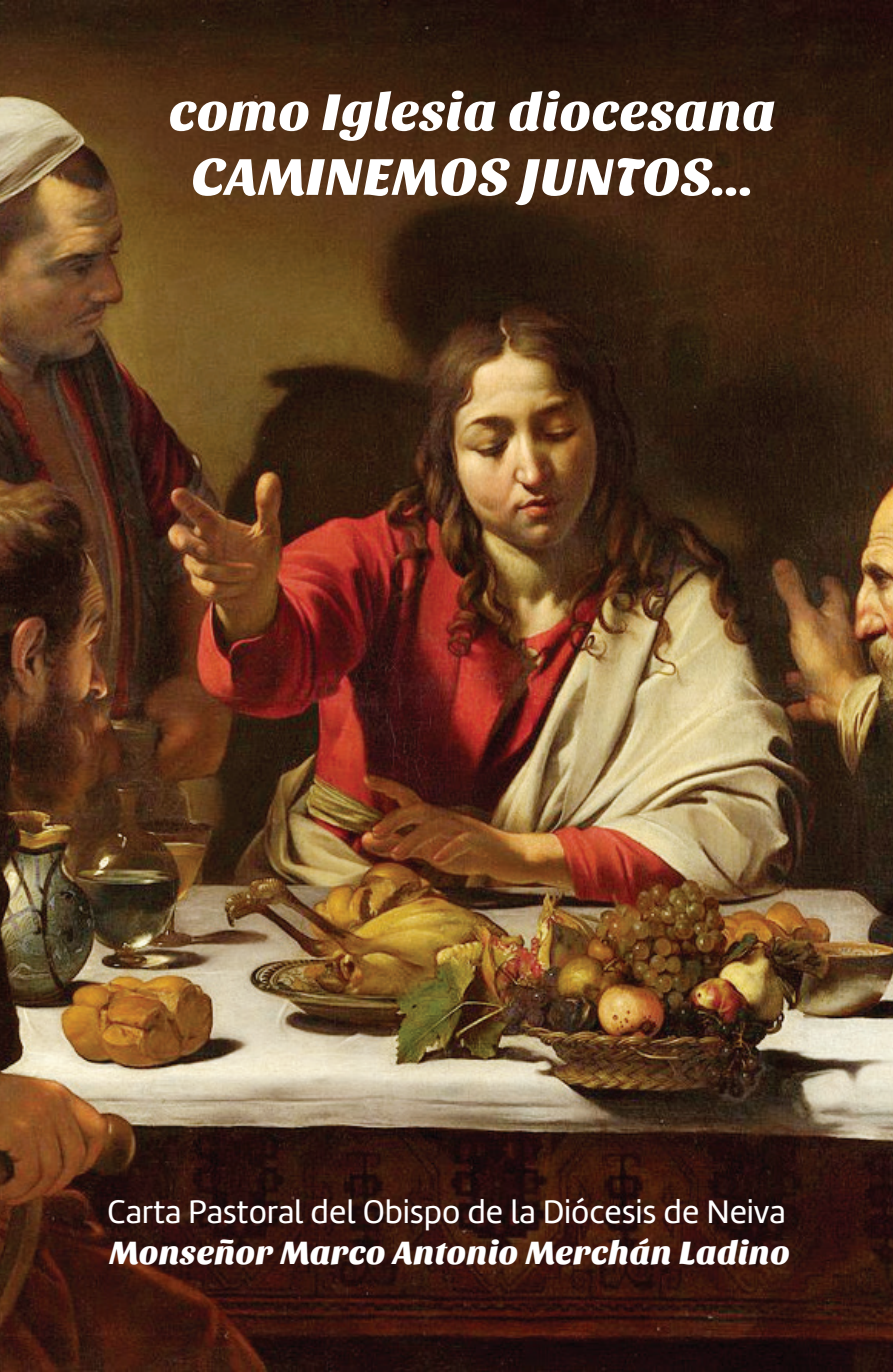
<style>
.page{position:relative;width:893px;height:1372px;background:#fff}
.page>*{position:absolute;margin:0;border:0;box-sizing:border-box;transform-origin:0 0}
.t1{font:54px/64.8px "Sansita One";color:#fff;text-align:center}
.t2{font:33.75px "Amelia Basic";color:#fff}
.t3{font:33.75px "Sansita One";color:#fff}
</style>
<div class="page">
<img style="left:0;top:0;width:893px;height:1371px">
<h1 class="t1" style="left:169px;top:80px;width:609px">como Iglesia diocesana<br>CAMINEMOS JUNTOS...</h1>
<p class="t2" style="left:107px;top:1192px;width:680px">Carta Pastoral del Obispo de la Diócesis de Neiva</p>
<p class="t3" style="left:110px;top:1233px;width:682px">Monseñor Marco Antonio Merchāán Ladino</p>
</div>
